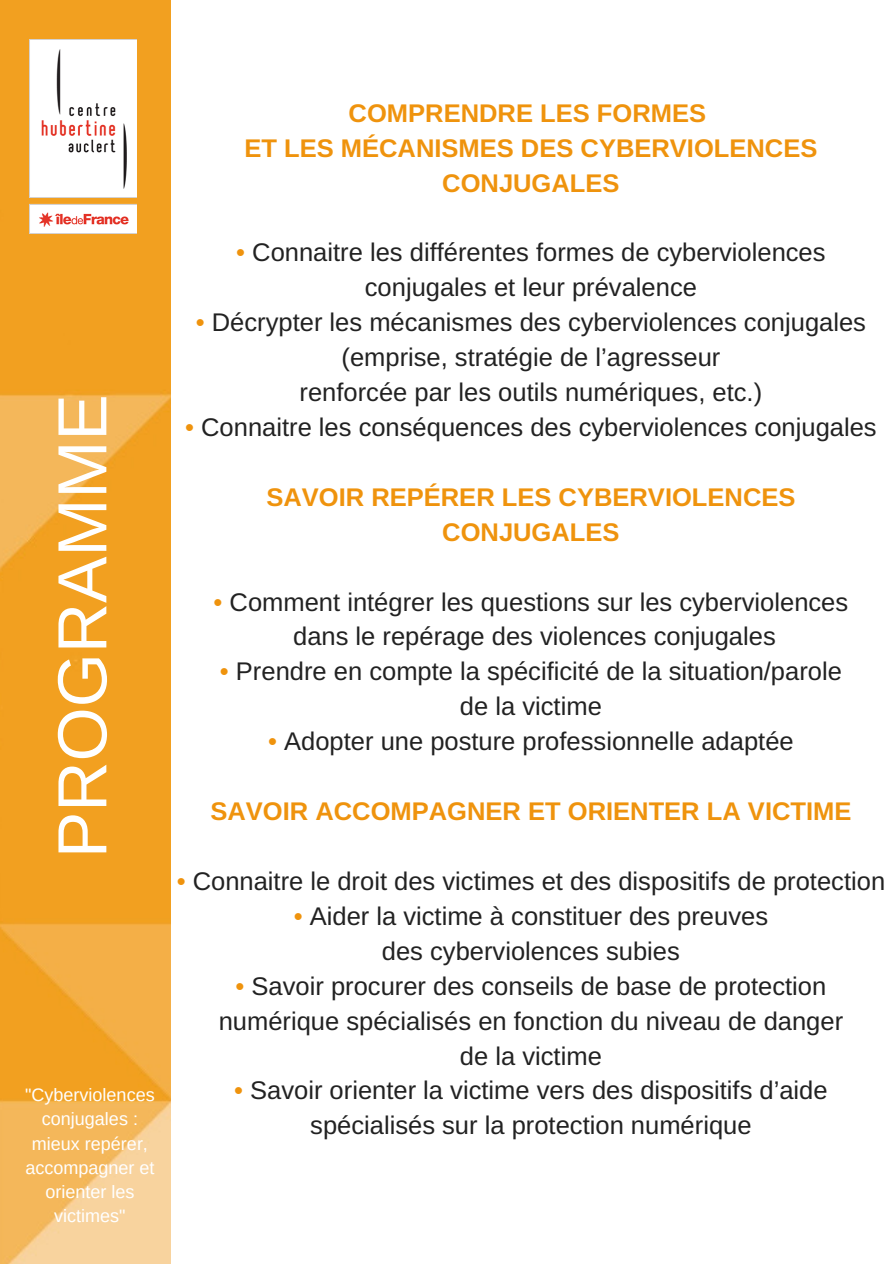
<style>
.page{position:relative;width:894px;height:1264px;background:#fff}
.page>*{position:absolute;margin:0;border:0;box-sizing:border-box;transform-origin:0 0}
.t1{font:69.6px "Arimo";color:#fff}
.t2{font:25.5px/35px "Arimo";color:#222;text-align:center}
.t3{font:700 25.5px/35px "Arimo";color:#ef930d;text-align:center}
.t4{font:18px/24.2px "Arimo";color:#fff;text-align:center}
.s1{color:#ef930d}
</style>
<div class="page">
<img style="left:0;top:0;width:171px;height:1263px">
<img style="left:29px;top:39px;width:107px;height:195px">
<h1 class="t1" style="left:43px;top:858px;width:465px;rotate:-90deg">PROGRAMME</h1>
<p class="t4" style="left:25px;top:1082px;width:131px">"Cyberviolences conjugales : mieux repérer, accompagner et orienter les victimes"</p>
<p class="t3" style="left:244px;top:95px;width:574px">COMPRENDRE LES FORMES<br>ET LES MÉCANISMES DES CYBERVIOLENCES<br>CONJUGALES</p>
<p class="t2" style="left:236px;top:235px;width:590px"><span class="s1">•</span> Connaitre les différentes formes de cyberviolences conjugales et leur prévalence</p>
<p class="t2" style="left:196px;top:305px;width:671px"><span class="s1">•</span> Décrypter les mécanismes des cyberviolences conjugales (emprise, stratégie de l’agresseur<br>renforcée par les outils numériques, etc.)</p>
<p class="t2" style="left:185px;top:409px;width:693px"><span class="s1">•</span> Connaitre les conséquences des cyberviolences conjugales</p>
<p class="t3" style="left:266px;top:479px;width:530px">SAVOIR REPÉRER LES CYBERVIOLENCES<br>CONJUGALES</p>
<p class="t2" style="left:213px;top:584px;width:636px"><span class="s1">•</span> Comment intégrer les questions sur les cyberviolences dans le repérage des violences conjugales</p>
<p class="t2" style="left:220px;top:654px;width:623px"><span class="s1">•</span> Prendre en compte la spécificité de la situation/parole de la victime</p>
<p class="t2" style="left:268px;top:724px;width:527px"><span class="s1">•</span> Adopter une posture professionnelle adaptée</p>
<p class="t3" style="left:210px;top:793px;width:642px">SAVOIR ACCOMPAGNER ET ORIENTER LA VICTIME</p>
<p class="t2" style="left:177px;top:863px;width:709px"><span class="s1">•</span> Connaitre le droit des victimes et des dispositifs de protection</p>
<p class="t2" style="left:294px;top:898px;width:475px"><span class="s1">•</span> Aider la victime à constituer des preuves des cyberviolences subies</p>
<p class="t2" style="left:219px;top:968px;width:625px"><span class="s1">•</span> Savoir procurer des conseils de base de protection numérique spécialisés en fonction du niveau de danger de la victime</p>
<p class="t2" style="left:234px;top:1073px;width:595px"><span class="s1">•</span> Savoir orienter la victime vers des dispositifs d’aide spécialisés sur la protection numérique</p>
</div>
